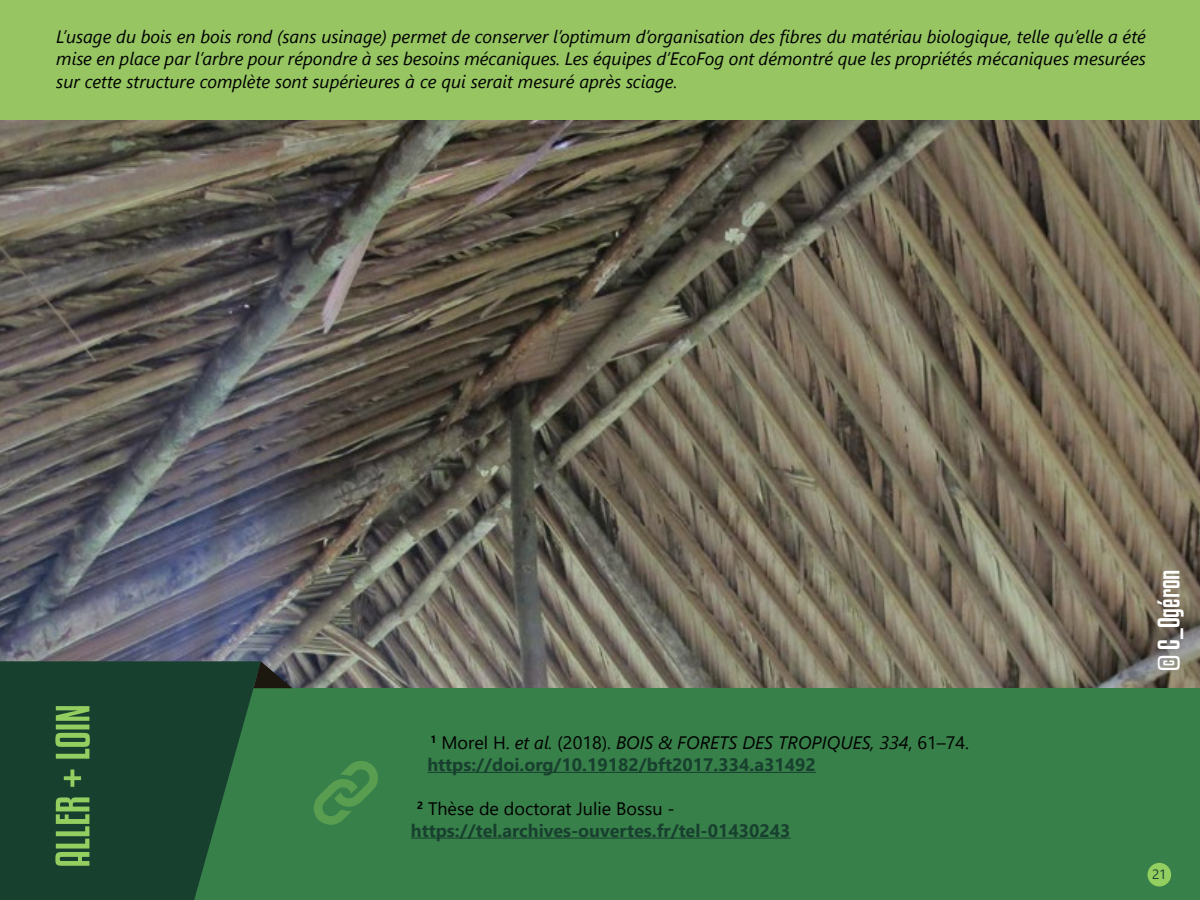
<style>
.page{position:relative;width:1200px;height:900px;background:#fff}
.page>*{position:absolute;margin:0;border:0;box-sizing:border-box;transform-origin:0 0}
.t1{font:27px "Kenyan Coffee Rg";color:#fff}
.t2{font:italic 18px/22.5px "Segoe UI";color:#000;text-align:justify}
.t3{font:700 18px/21.6px "Segoe UI";color:#18402f}
.t4{font:13.5px "Segoe UI";color:#18402f}
.s1{font-weight:400;color:#000}
.s2{font-weight:400;font-style:italic;color:#000}
</style>
<div class="page">
<img style="left:0;top:120px;width:1200px;height:568px">
<div style="left:0;top:0;width:1200px;height:120px;background:#96c562"></div>
<div style="left:0;top:688px;width:1200px;height:212px;background:#378049"></div>
<hr style="left:428px;top:772px;width:388px;height:1px;background:#18402f">
<hr style="left:411px;top:838px;width:380px;height:1px;background:#18402f">
<svg style="left:0;top:661px;width:261px;height:239px;background:#1c4932"></svg>
<svg style="left:253px;top:661px;width:39px;height:27px"></svg>
<svg style="left:314px;top:761px;width:64px;height:64px"></svg>
<svg style="left:55px;top:706px;width:35px;height:160px;background:#4f7f44"></svg>
<div style="left:1148px;top:863px;width:23px;height:23px;background:#93ce60;border-radius:50%"></div>
<p class="t2" style="left:56px;top:22px;width:1091px">L’usage du bois en bois rond (sans usinage) permet de conserver l’optimum d’organisation des fibres du matériau biologique, telle qu’elle a été mise en place par l’arbre pour répondre à ses besoins mécaniques. Les équipes d’EcoFog ont démontré que les propriétés mécaniques mesurées sur cette structure complète sont supérieures à ce qui serait mesuré après sciage.</p>
<p class="t3" style="left:427px;top:731px;width:543px"><sup>1</sup> <span class="s1">Morel H.</span> <span class="s2">et al.</span> <span class="s1">(2018).</span> <span class="s2">BOIS &amp; FORETS DES TROPIQUES, 334</span><span class="s1">, 61–74. </span>https://doi.org/10.19182/bft2017.334.a31492</p>
<p class="t3" style="left:411px;top:796px;width:381px;text-indent:6px"><sup>2</sup> <span class="s1">Thèse de doctorat Julie Bossu - </span>https://tel.archives-ouvertes.fr/tel-01430243</p>
<h1 class="t1" style="left:1151px;top:670px;width:103px;rotate:-90deg">© C_Ogéron</h1>
<p class="t4" style="left:1152px;top:862px;width:16px">21</p>
</div>
